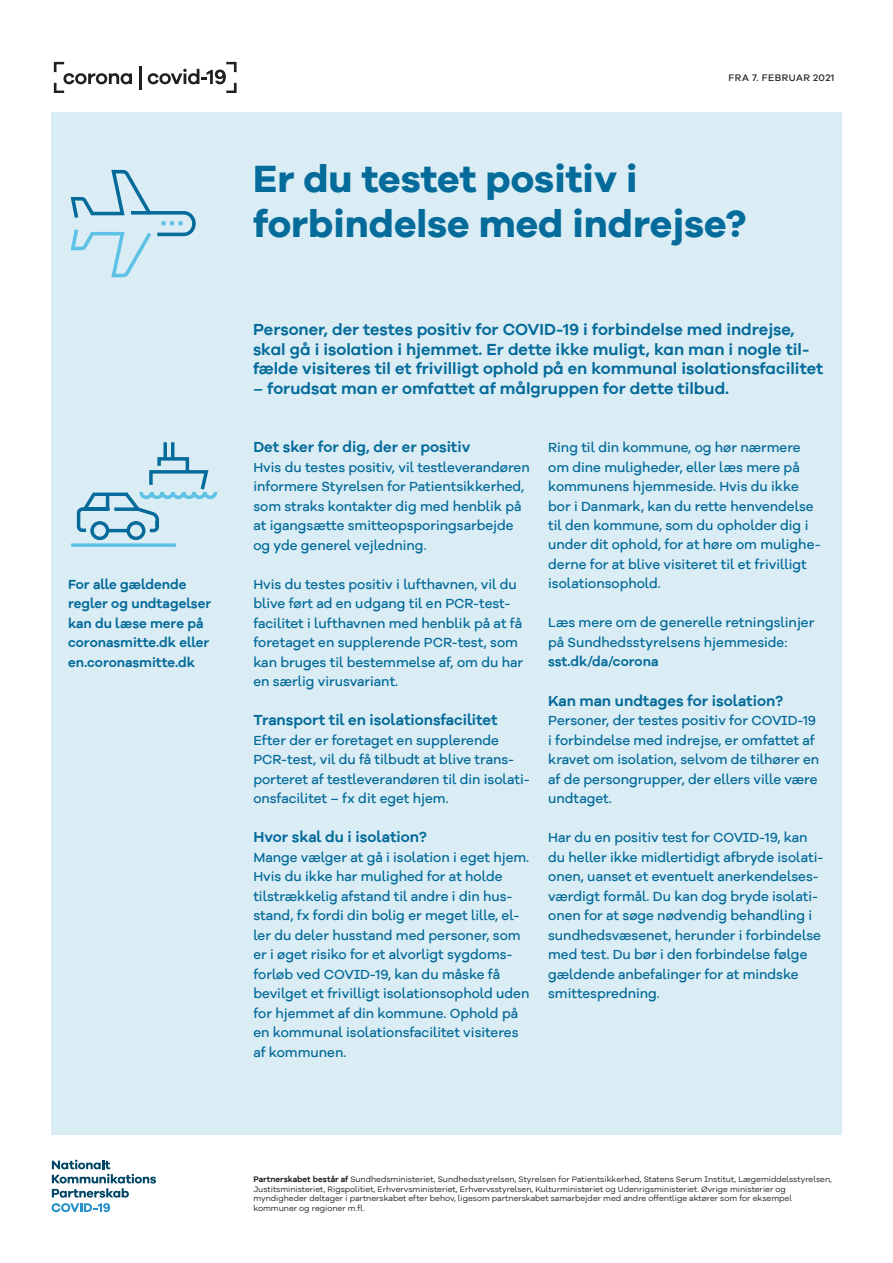
<style>
.page{position:relative;width:893px;height:1263px;background:#fff}
.page>*{position:absolute;margin:0;border:0;box-sizing:border-box;transform-origin:0 0}
.t1{font:700 39px/45px "Galano Grotesque TT";color:#046b9a}
.t2{font:600 16.5px/19.5px "Galano Grotesque TT";color:#046b9a}
.t3{font:600 15px "Galano Grotesque Alt TT";color:#046b9a}
.t4{font:500 13.5px/19.5px "Galano Grotesque Alt TT";color:#046b9a}
.t5{font:600 13.5px/19.5px "Galano Grotesque Alt TT";color:#046b9a}
.t6{font:500 9.75px "Galano Grotesque Alt TT";letter-spacing:.05em;color:#231f20}
.t7{font:8.25px/9.8px "Galano Grotesque Alt TT";color:#231f20}
.s1{font-weight:600}
</style>
<div class="page">
<svg style="left:54px;top:62px;width:78px;height:31px"></svg>
<hr style="left:139px;top:67px;width:3px;height:23px;background:#231f20">
<svg style="left:148px;top:62px;width:89px;height:31px"></svg>
<div style="left:51px;top:112px;width:791px;height:1023px;background:#daedf5"></div>
<svg style="left:71px;top:442px;width:147px;height:105px"></svg>
<svg style="left:70px;top:169px;width:126px;height:109px"></svg>
<svg style="left:52px;top:1160px;width:104px;height:37px"></svg>
<svg style="left:52px;top:1203px;width:58px;height:9px"></svg>
<p class="t5" style="left:68px;top:574px;width:145px">For alle gældende regler og undtagelser kan du læse mere på coronasmitte.dk eller en.coronasmitte.dk</p>
<p class="t6" style="left:729px;top:72px;width:107px">FRA 7. FEBRUAR 2021</p>
<h1 class="t1" style="left:253px;top:155px;width:495px">Er du testet positiv i forbindelse med indrejse?</h1>
<p class="t2" style="left:253px;top:319px;width:572px">Personer, der testes positiv for COVID-19 i forbindelse med indrejse, skal gå i isolation i hjemmet. Er dette ikke muligt, kan man i nogle til&shy;fælde visiteres til et frivilligt ophold på en kommunal isolationsfacilitet</p>
<p class="t2" style="left:253px;top:378px;width:478px">– forudsat man er omfattet af målgruppen for dette tilbud.</p>
<p class="t3" style="left:253px;top:437px;width:219px">Det sker for dig, der er positiv</p>
<p class="t4" style="left:253px;top:457px;width:278px">Hvis du testes positiv, vil testleverandøren informere Styrelsen for Patientsikkerhed, som straks kontakter dig med henblik på at igangsætte smitteopsporingsarbejde og yde generel vejledning.</p>
<p class="t4" style="left:253px;top:574px;width:271px">Hvis du testes positiv i lufthavnen, vil du blive ført ad en udgang til en PCR-test&shy;facilitet i lufthavnen med henblik på at få foretaget en supplerende PCR-test, som kan bruges til bestemmelse af, om du har en særlig virusvariant.</p>
<p class="t3" style="left:253px;top:710px;width:246px">Transport til en isolationsfacilitet</p>
<p class="t4" style="left:253px;top:730px;width:278px">Efter der er foretaget en supplerende PCR-test, vil du få tilbudt at blive trans&shy;porteret af testleverandøren til din isolati&shy;onsfacilitet – fx dit eget hjem.</p>
<p class="t3" style="left:253px;top:827px;width:175px">Hvor skal du i isolation?</p>
<p class="t4" style="left:253px;top:847px;width:278px">Mange vælger at gå i isolation i eget hjem.<br>Hvis du ikke har mulighed for at holde tilstrækkelig afstand til andre i din hus&shy;stand, fx fordi din bolig er meget lille, el&shy;ler du deler husstand med personer, som er i øget risiko for et alvorligt sygdoms&shy;forløb ved COVID-19, kan du måske få bevilget et frivilligt isolationsophold uden for hjemmet af din kommune. Ophold på en kommunal isolationsfacilitet visiteres af kommunen.</p>
<p class="t4" style="left:548px;top:437px;width:274px">Ring til din kommune, og hør nærmere om dine muligheder, eller læs mere på kommunens hjemmeside. Hvis du ikke bor i Danmark, kan du rette henvendelse til den kommune, som du opholder dig i under dit ophold, for at høre om mulighe&shy;derne for at blive visiteret til et frivilligt isolationsophold.</p>
<p class="t4" style="left:548px;top:613px;width:268px">Læs mere om de generelle retningslinjer på Sundhedsstyrelsens hjemmeside:</p>
<p class="t5" style="left:548px;top:652px;width:112px">sst.dk/da/corona</p>
<p class="t3" style="left:548px;top:691px;width:236px">Kan man undtages for isolation?</p>
<p class="t4" style="left:548px;top:710px;width:273px">Personer, der testes positiv for COVID-19 i forbindelse med indrejse, er omfattet af kravet om isolation, selvom de tilhører en af de persongrupper, der ellers ville være undtaget.</p>
<p class="t4" style="left:548px;top:827px;width:277px">Har du en positiv test for COVID-19, kan du heller ikke midlertidigt afbryde isolati&shy;onen, uanset et eventuelt anerkendelses&shy;værdigt formål. Du kan dog bryde isolati&shy;onen for at søge nødvendig behandling i sundhedsvæsenet, herunder i forbindelse med test. Du bør i den forbindelse følge gældende anbefalinger for at mindske smittespredning.</p>
<p class="t7" style="left:253px;top:1174px;width:580px"><span class="s1">Partnerskabet består af</span> Sundhedsministeriet, Sundhedsstyrelsen, Styrelsen for Patientsikkerhed, Statens Serum Institut, Lægemiddelsstyrelsen, Justitsministeriet, Rigspolitiet, Erhvervsministeriet, Erhvervsstyrelsen, Kulturministeriet og Udenrigsministeriet. Øvrige ministerier og myndigheder deltager i partnerskabet efter behov, ligesom partnerskabet samarbejder med andre offentlige aktører som for eksempel kommuner og regioner m.fl.</p>
</div>
